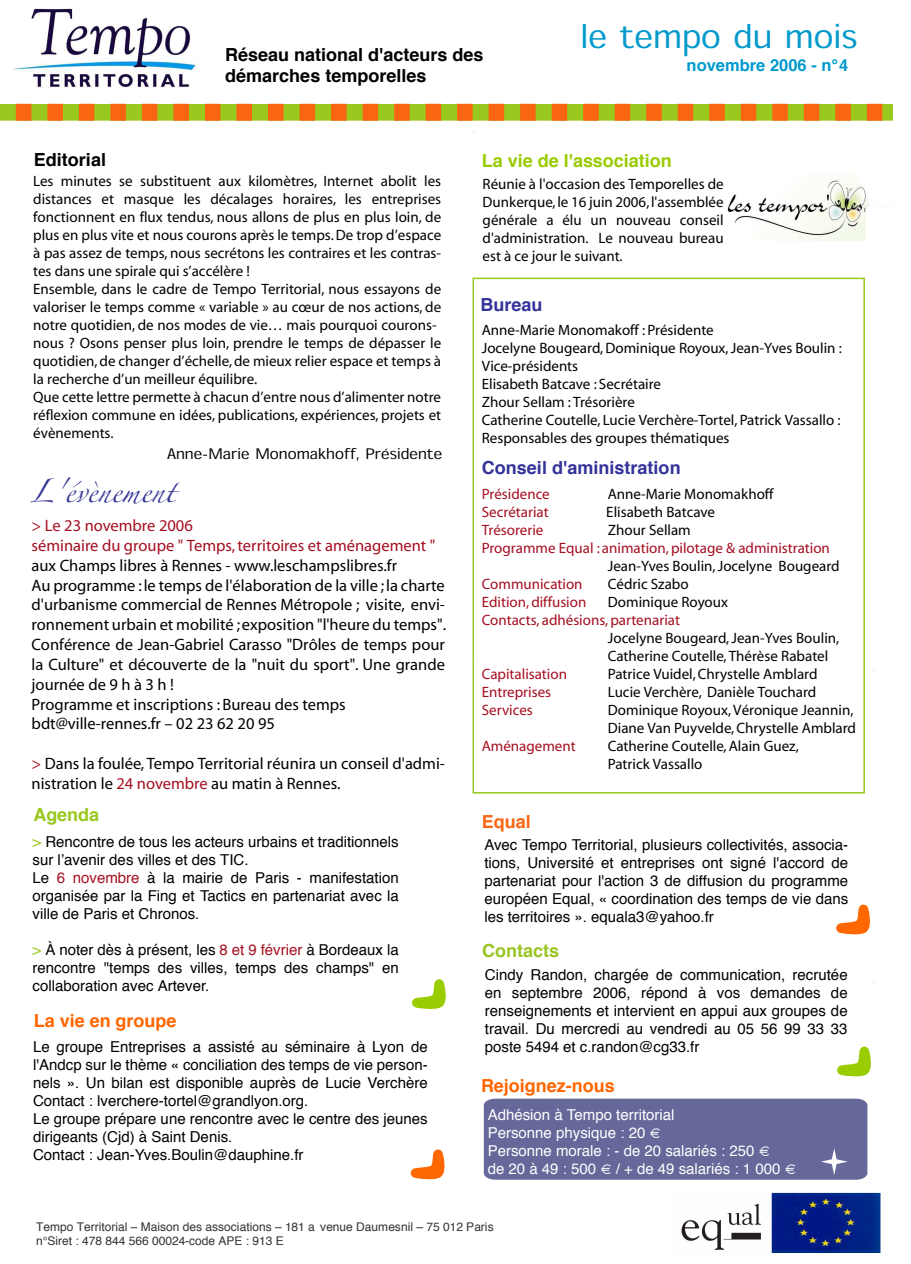
<style>
.page{position:relative;width:911px;height:1264px;background:#fff}
.page>*{position:absolute;margin:0;border:0;box-sizing:border-box;transform-origin:0 0}
.t1{font:33px "Adobe Sans MM 470 820";color:#09c}
.t2{font:21px "Zapfino";color:#313392}
.t3{font:700 18px/21.1px "Helvetica";color:#000}
.t4{font:700 18px "Helvetica";color:#339}
.t5{font:700 18px "Helvetica";color:#f60}
.t6{font:700 18px "Helvetica";color:#9c0}
.t7{font:700 18px "Helvetica";color:#99c522}
.t8{font:700 18px "Helvetica";color:#99c81e}
.t9{font:700 18px "Helvetica";color:#f96511}
.t10{font:16.5px/19.8px "Myriad";color:#000}
.t11{font:16.5px/19.8px "Myriad";color:#a50f21}
.t12{font:700 16.5px "Helvetica";color:#09c}
.t13{font:15px/18px "Myriad";color:#000}
.t14{font:15px/18px "Helvetica";color:#000;text-align:justify}
.t15{font:15px "Myriad";color:#a50f21}
.t16{font:15px/18px "Helvetica";color:#fff}
.t17{font:15px "Adobe Sans MM 470 820";color:#000}
.t18{font:12px/13.8px "Helvetica";color:#333}
.s1{color:#a50f21}
.s2{color:#99c81e}
.s3{color:#a51121}
</style>
<div class="page">
<img style="left:14px;top:8px;width:182px;height:80px">
<img style="left:681px;top:1203px;width:80px;height:47px">
<img style="left:771px;top:1192px;width:109px;height:60px">
<svg style="left:410px;top:1149px;width:35px;height:31px"></svg>
<svg style="left:836px;top:904px;width:34px;height:31px"></svg>
<div style="left:484px;top:1098px;width:383px;height:81px;background:#656899"></div>
<img style="left:727px;top:173px;width:143px;height:68px">
<div style="left:866px;top:206px;width:44px;height:36px;background:#fff"></div>
<svg style="left:837px;top:1046px;width:34px;height:31px"></svg>
<div style="left:472px;top:277px;width:392px;height:516px;border:2px solid #99c81e"></div>
<div style="left:0;top:104px;width:892px;height:17px;background:#99c81e"></div>
<div style="left:16px;top:104px;width:15px;height:17px;background:#f96511"></div>
<div style="left:47px;top:104px;width:16px;height:17px;background:#f96511"></div>
<div style="left:79px;top:104px;width:15px;height:17px;background:#f96511"></div>
<div style="left:110px;top:104px;width:16px;height:17px;background:#f96511"></div>
<div style="left:142px;top:104px;width:15px;height:17px;background:#f96511"></div>
<div style="left:173px;top:104px;width:16px;height:17px;background:#f96511"></div>
<div style="left:205px;top:104px;width:15px;height:17px;background:#f96511"></div>
<div style="left:236px;top:104px;width:16px;height:17px;background:#f96511"></div>
<div style="left:268px;top:104px;width:15px;height:17px;background:#f96511"></div>
<div style="left:299px;top:104px;width:16px;height:17px;background:#f96511"></div>
<div style="left:331px;top:104px;width:15px;height:17px;background:#f96511"></div>
<div style="left:362px;top:104px;width:16px;height:17px;background:#f96511"></div>
<div style="left:394px;top:104px;width:15px;height:17px;background:#f96511"></div>
<div style="left:425px;top:104px;width:16px;height:17px;background:#f96511"></div>
<div style="left:457px;top:104px;width:15px;height:17px;background:#f96511"></div>
<div style="left:488px;top:104px;width:16px;height:17px;background:#f96511"></div>
<div style="left:520px;top:104px;width:15px;height:17px;background:#f96511"></div>
<div style="left:551px;top:104px;width:16px;height:17px;background:#f96511"></div>
<div style="left:583px;top:104px;width:15px;height:17px;background:#f96511"></div>
<div style="left:614px;top:104px;width:16px;height:17px;background:#f96511"></div>
<div style="left:646px;top:104px;width:15px;height:17px;background:#f96511"></div>
<div style="left:677px;top:104px;width:16px;height:17px;background:#f96511"></div>
<div style="left:709px;top:104px;width:15px;height:17px;background:#f96511"></div>
<div style="left:740px;top:104px;width:16px;height:17px;background:#f96511"></div>
<div style="left:772px;top:104px;width:15px;height:17px;background:#f96511"></div>
<div style="left:803px;top:104px;width:16px;height:17px;background:#f96511"></div>
<div style="left:835px;top:104px;width:15px;height:17px;background:#f96511"></div>
<div style="left:866px;top:104px;width:16px;height:17px;background:#f96511"></div>
<svg style="left:412px;top:979px;width:34px;height:30px"></svg>
<p class="t3" style="left:34px;top:150px;width:74px">Editorial</p>
<p class="t3" style="left:225px;top:45px;width:260px">Réseau national d'acteurs des démarches temporelles</p>
<h1 class="t1" style="left:580px;top:21px;width:279px">le tempo du mois</h1>
<p class="t12" style="left:686px;top:53px;width:163px">novembre 2006 - n°4</p>
<p class="t6" style="left:482px;top:149px;width:191px">La vie de l'association</p>
<p class="t13" style="left:33px;top:172px;width:409px">Les minutes se substituent aux kilomètres, Internet abolit les distances et masque les décalages horaires, les entreprises fonctionnent en flux tendus, nous allons de plus en plus loin, de plus en plus vite et nous courons après le temps. De trop d’espace à pas assez de temps, nous secrétons les contraires et les contras&shy;tes dans une spirale qui s’accélère !<br>Ensemble, dans le cadre de Tempo Territorial, nous essayons de valoriser le temps comme « variable » au cœur de nos actions, de notre quotidien, de nos modes de vie… mais pourquoi courons&shy;nous ? Osons penser plus loin, prendre le temps de dépasser le quotidien, de changer d’échelle, de mieux relier espace et temps à la recherche d’un meilleur équilibre.<br>Que cette lettre permette à chacun d’entre nous d’alimenter notre réflexion commune en idées, publications, expériences, projets et évènements.</p>
<p class="t17" style="left:167px;top:446px;width:276px">Anne-Marie Monomakhoff, Présidente</p>
<h2 class="t2" style="left:30px;top:483px;width:147px">L'évènement</h2>
<p class="t11" style="left:32px;top:516px;width:405px">&gt; Le 23 novembre 2006<br>séminaire du groupe " Temps, territoires et aménagement "</p>
<p class="t10" style="left:32px;top:556px;width:416px">aux Champs libres à Rennes - www.leschampslibres.fr<br>Au programme : le temps de l'élaboration de la ville ; la charte d'urbanisme commercial de Rennes Métropole ; visite, envi&shy;ronnement urbain et mobilité ; exposition "l'heure du temps".<br>Conférence de Jean-Gabriel Carasso "Drôles de temps pour la Culture" et découverte de la "nuit du sport". Une grande journée de 9 h à 3 h !<br>Programme et inscriptions : Bureau des temps bdt@ville-rennes.fr – 02 23 62 20 95</p>
<p class="t10" style="left:32px;top:754px;width:415px"><span class="s1">&gt;</span> Dans la foulée, Tempo Territorial réunira un conseil d'admi&shy;nistration le <span class="s1">24 novembre</span> au matin à Rennes.</p>
<p class="t8" style="left:33px;top:801px;width:67px">Agenda</p>
<p class="t14" style="left:33px;top:833px;width:368px;text-align:left"><span class="s2">&gt;</span> Rencontre de tous les acteurs urbains et traditionnels sur lʼavenir des villes et des TIC.<br>Le <span class="s3">6 novembre</span> à la mairie de Paris - manifestation organisée par la Fing et Tactics en partenariat avec la ville de Paris et Chronos.</p>
<p class="t14" style="left:33px;top:941px;width:367px"><span class="s2">&gt;</span> À noter dès à présent, les <span class="s3">8 et 9 février</span> à Bordeaux la rencontre "temps des villes, temps des champs" en collaboration avec Artever.</p>
<p class="t5" style="left:34px;top:1008px;width:144px">La vie en groupe</p>
<p class="t14" style="left:33px;top:1038px;width:396px;text-align:left">Le groupe Entreprises a assisté au séminaire à Lyon de l'Andcp sur le thème « conciliation des temps de vie person&shy;nels ». Un bilan est disponible auprès de Lucie Verchère Contact : lverchere-tortel@grandlyon.org.<br>Le groupe prépare une rencontre avec le centre des jeunes dirigeants (Cjd) à Saint Denis.<br>Contact : Jean-Yves.Boulin@dauphine.fr</p>
<p class="t13" style="left:482px;top:176px;width:242px;text-align:justify">Réunie à l'occasion des Temporelles de Dunkerque, le 16 juin 2006, l'assemblée générale a élu un nouveau conseil d'administration. Le nouveau bureau est à ce jour le suivant.</p>
<p class="t4" style="left:480px;top:292px;width:64px">Bureau</p>
<p class="t13" style="left:482px;top:321px;width:361px">Anne-Marie Monomakoff : Présidente<br>Jocelyne Bougeard, Dominique Royoux, Jean-Yves Boulin :<br>Vice-présidents<br>Elisabeth Batcave : Secrétaire<br>Zhour Sellam : Trésorière<br>Catherine Coutelle, Lucie Verchère-Tortel, Patrick Vassallo :<br>Responsables des groupes thématiques</p>
<p class="t4" style="left:482px;top:455px;width:200px">Conseil d'aministration</p>
<p class="t15" style="left:482px;top:486px;width:70px">Présidence</p>
<p class="t13" style="left:608px;top:485px;width:167px">Anne-Marie Monomakhoff</p>
<p class="t15" style="left:482px;top:504px;width:68px">Secrétariat</p>
<p class="t13" style="left:606px;top:503px;width:110px">Elisabeth Batcave</p>
<p class="t15" style="left:482px;top:522px;width:63px">Trésorerie</p>
<p class="t13" style="left:608px;top:521px;width:84px">Zhour Sellam</p>
<p class="t15" style="left:482px;top:540px;width:349px">Programme Equal : animation, pilotage &amp; administration</p>
<p class="t13" style="left:607px;top:557px;width:233px">Jean-Yves Boulin, Jocelyne Bougeard</p>
<p class="t15" style="left:482px;top:576px;width:102px">Communication</p>
<p class="t13" style="left:607px;top:575px;width:82px">Cédric Szabo</p>
<p class="t15" style="left:482px;top:594px;width:106px">Edition, diffusion</p>
<p class="t13" style="left:608px;top:593px;width:122px">Dominique Royoux</p>
<p class="t15" style="left:482px;top:612px;width:200px">Contacts, adhésions, partenariat</p>
<p class="t13" style="left:607px;top:629px;width:233px">Jocelyne Bougeard, Jean-Yves Boulin,<br>Catherine Coutelle, Thérèse Rabatel</p>
<p class="t15" style="left:482px;top:666px;width:87px">Capitalisation</p>
<p class="t13" style="left:608px;top:665px;width:211px">Patrice Vuidel, Chrystelle Amblard</p>
<p class="t15" style="left:482px;top:684px;width:71px">Entreprises</p>
<p class="t13" style="left:607px;top:683px;width:210px">Lucie Verchère, Danièle Touchard</p>
<p class="t15" style="left:482px;top:702px;width:53px">Services</p>
<p class="t13" style="left:607px;top:701px;width:250px">Dominique Royoux, Véronique Jeannin,<br>Diane Van Puyvelde, Chrystelle Amblard</p>
<p class="t15" style="left:482px;top:738px;width:95px">Aménagement</p>
<p class="t13" style="left:607px;top:737px;width:192px">Catherine Coutelle, Alain Guez,<br>Patrick Vassallo</p>
<p class="t9" style="left:482px;top:809px;width:51px">Equal</p>
<p class="t14" style="left:484px;top:836px;width:365px">Avec Tempo Territorial, plusieurs collectivités, associa&shy;tions, Université et entreprises ont signé l'accord de partenariat pour l'action 3 de diffusion du programme européen Equal, « coordination des temps de vie dans les territoires ». equala3@yahoo.fr</p>
<p class="t7" style="left:482px;top:937px;width:79px">Contacts</p>
<p class="t14" style="left:485px;top:966px;width:364px">Cindy Randon, chargée de communication, recrutée en septembre 2006, répond à vos demandes de renseignements et intervient en appui aux groupes de travail. Du mercredi au vendredi au 05 56 99 33 33 poste 5494 et c.randon@cg33.fr</p>
<p class="t5" style="left:481px;top:1073px;width:135px">Rejoignez-nous</p>
<p class="t16" style="left:487px;top:1105px;width:309px">Adhésion à Tempo territorial<br>Personne physique : 20 €<br>Personne morale : - de 20 salariés : 250 €<br>de 20 à 49 : 500 € / + de 49 salariés : 1 000 €</p>
<p class="t18" style="left:36px;top:1219px;width:459px">Tempo Territorial – Maison des associations – 181 a venue Daumesnil – 75 012 Paris n°Siret : 478 844 566 00024-code APE : 913 E</p>
</div>
